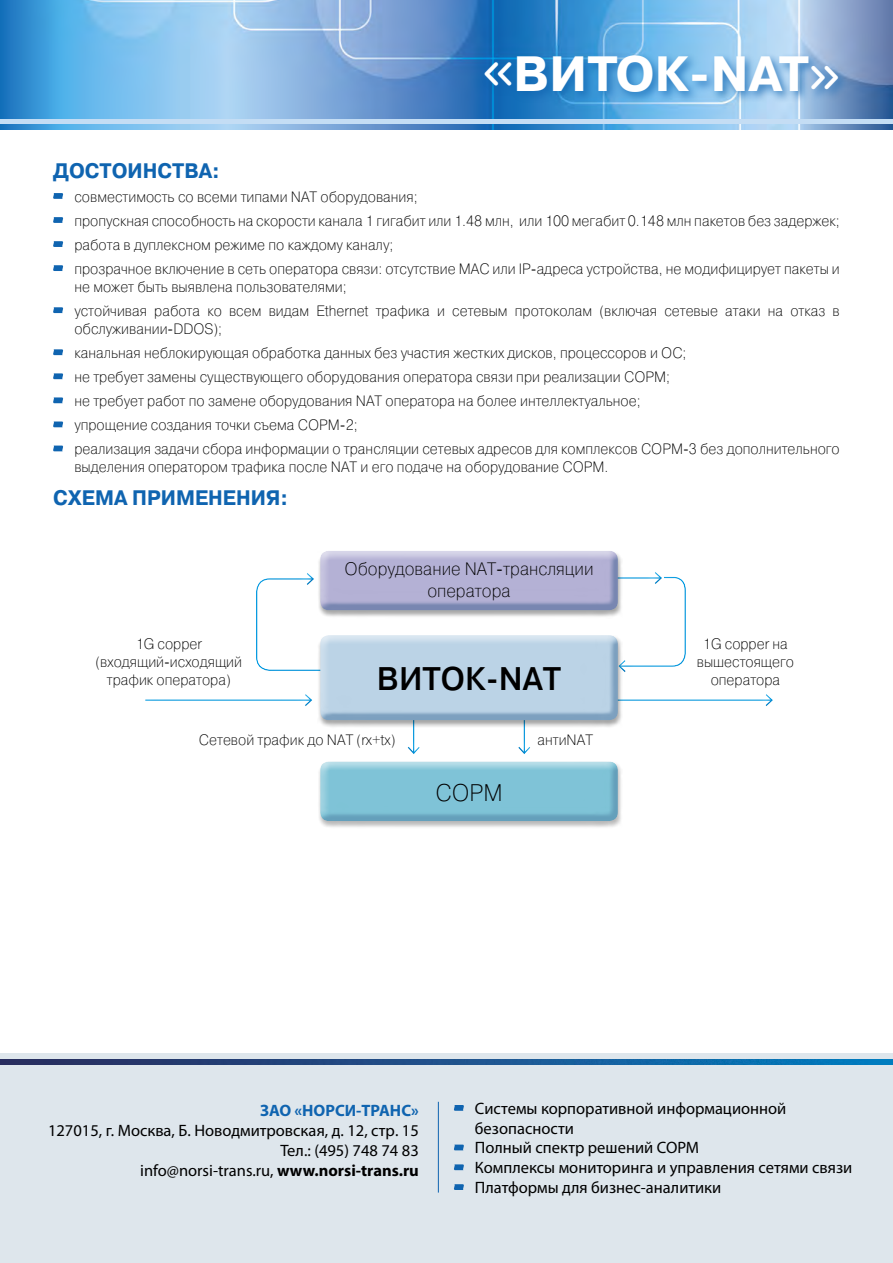
<style>
.page{position:relative;width:893px;height:1263px;background:#fff}
.page>*{position:absolute;margin:0;border:0;box-sizing:border-box;transform-origin:0 0}
.t1{font:700 49.5px "Pragmatica C";color:#fff}
.t2{font:700 32.7px "Pragmatica Light C";color:#000;scale:.95 1}
.t3{font:24px "Pragmatica Light C";color:#000;scale:.95 1}
.t4{font:700 21px "Pragmatica C";color:#0f64b0;scale:.95 1}
.t5{font:18px/21.6px "Pragmatica Light C";color:#000;text-align:center;scale:.95 1}
.t6{font:16.5px/19.8px "Myriad Pro";color:#000}
.t7{font:700 16.5px "Myriad Pro";color:#0f64b0}
.t8{font:15px/24px "Pragmatica Light C";color:#000;scale:.95 1}
.s1{font-family:"Chevin Pro";font-weight:500}
.s2{font-weight:700}
</style>
<div class="page">
<svg style="left:53px;top:193px;width:10px;height:6px"></svg>
<svg style="left:53px;top:217px;width:10px;height:6px"></svg>
<svg style="left:53px;top:241px;width:10px;height:6px"></svg>
<svg style="left:53px;top:265px;width:10px;height:6px"></svg>
<svg style="left:53px;top:307px;width:10px;height:6px"></svg>
<svg style="left:53px;top:349px;width:10px;height:6px"></svg>
<svg style="left:53px;top:373px;width:10px;height:6px"></svg>
<svg style="left:53px;top:397px;width:10px;height:6px"></svg>
<svg style="left:53px;top:421px;width:10px;height:6px"></svg>
<svg style="left:53px;top:446px;width:10px;height:5px"></svg>
<div style="left:0;top:1053px;width:893px;height:210px;background:#dee6ec"></div>
<img style="left:0;top:1060px;width:893px;height:4px">
<svg style="left:454px;top:1105px;width:10px;height:6px"></svg>
<svg style="left:454px;top:1144px;width:10px;height:6px"></svg>
<svg style="left:454px;top:1164px;width:10px;height:6px"></svg>
<svg style="left:454px;top:1184px;width:10px;height:6px"></svg>
<hr style="left:438px;top:1102px;width:1px;height:90px;background:#0f64b0">
<img style="left:0;top:0;width:893px;height:130px">
<div style="left:0;top:119px;width:893px;height:5px;background:#c4ddf4"></div>
<div style="left:480px;top:51px;width:369px;height:53px;background:#0f64b0;opacity:.75"></div>
<div style="left:318px;top:762px;width:305px;height:67px;background:#000;opacity:.35"></div>
<div style="left:314px;top:760px;width:314px;height:63px;background:#8eadc6;opacity:.75"></div>
<div style="left:511px;top:692px;width:272px;height:14px;background:#8eadc6;opacity:.75"></div>
<div style="left:137px;top:692px;width:185px;height:14px;background:#8eadc6;opacity:.75"></div>
<div style="left:408px;top:632px;width:13px;height:132px;background:#8eadc6;opacity:.75"></div>
<div style="left:518px;top:632px;width:14px;height:132px;background:#8eadc6;opacity:.75"></div>
<div style="left:250px;top:571px;width:90px;height:104px;background:#8eadc6;opacity:.75"></div>
<div style="left:318px;top:635px;width:305px;height:93px;background:#000;opacity:.35"></div>
<div style="left:314px;top:634px;width:314px;height:89px;background:#8eadc6;opacity:.75"></div>
<div style="left:318px;top:551px;width:305px;height:67px;background:#000;opacity:.35"></div>
<div style="left:314px;top:550px;width:314px;height:63px;background:#8eadc6;opacity:.75"></div>
<h1 class="t1" style="left:483px;top:47px;width:358px"><span class="s1">«</span>Виток-NAT<span class="s1">»</span></h1>
<h3 class="t4" style="left:53px;top:159px;width:177px">Достоинства:</h3>
<p class="t8" style="left:74px;top:185px;width:807px">совместимость со всеми типами NAT оборудования;<br>пропускная способность на скорости канала 1 гигабит или 1.48 млн, или 100 мегабит 0.148 млн пакетов без задержек; работа в дуплексном режиме по каждому каналу;<br>прозрачное включение в сеть оператора связи: отсутствие MAC или IP-адреса устройства, не модифицирует пакеты и</p>
<p class="t8" style="left:74px;top:275px;width:807px">не может быть выявлена пользователями;<br>устойчивая работа ко всем видам Ethernet трафика и сетевым протоколам (включая сетевые атаки на отказ в</p>
<p class="t8" style="left:74px;top:317px;width:807px">обслуживании-DDOS);<br>канальная неблокирующая обработка данных без участия жестких дисков, процессоров и ОС;<br>не требует замены существующего оборудования оператора связи при реализации СОРМ;<br>не требует работ по замене оборудования NAT оператора на более интеллектуальное;<br>упрощение создания точки съема СОРМ-2;<br>реализация задачи сбора информации о трансляции сетевых адресов для комплексов СОРМ-3 без дополнительного</p>
<p class="t8" style="left:74px;top:455px;width:564px">выделения оператором трафика после NAT и его подаче на оборудование СОРМ.</p>
<h3 class="t4" style="left:53px;top:486px;width:249px">Схема применения:</h3>
<p class="t8" style="left:95px;top:635px;width:156px;line-height:18px;text-align:center">1G copper (входящий-исходящий трафик оператора)</p>
<p class="t5" style="left:345px;top:558px;width:264px">Оборудование NAT-трансляции оператора</p>
<h2 class="t2" style="left:377px;top:661px;width:196px">ВИТОК-NAT</h2>
<p class="t8" style="left:199px;top:728px;width:208px">Сетевой трафик до NAT (rx+tx)</p>
<p class="t8" style="left:537px;top:728px;width:60px">антиNAT</p>
<h3 class="t3" style="left:435px;top:779px;width:72px">СОРМ</h3>
<p class="t8" style="left:697px;top:635px;width:104px;line-height:18px;text-align:center">1G copper на вышестоящего оператора</p>
<p class="t7" style="left:260px;top:1100px;width:160px">ЗАО «НОРСИ-ТРАНС»</p>
<p class="t6" style="left:48px;top:1120px;width:372px;text-align:right">127015, г. Москва, Б. Новодмитровская, д. 12, стр. 15<br>Тел.: (495) 748 74 83<br>info@norsi-trans.ru, <span class="s2">www.norsi-trans.ru</span></p>
<p class="t6" style="left:475px;top:1098px;width:379px">Системы корпоративной информационной безопасности<br>Полный спектр решений СОРМ<br>Комплексы мониторинга и управления сетями связи<br>Платформы для бизнес-аналитики</p>
</div>
